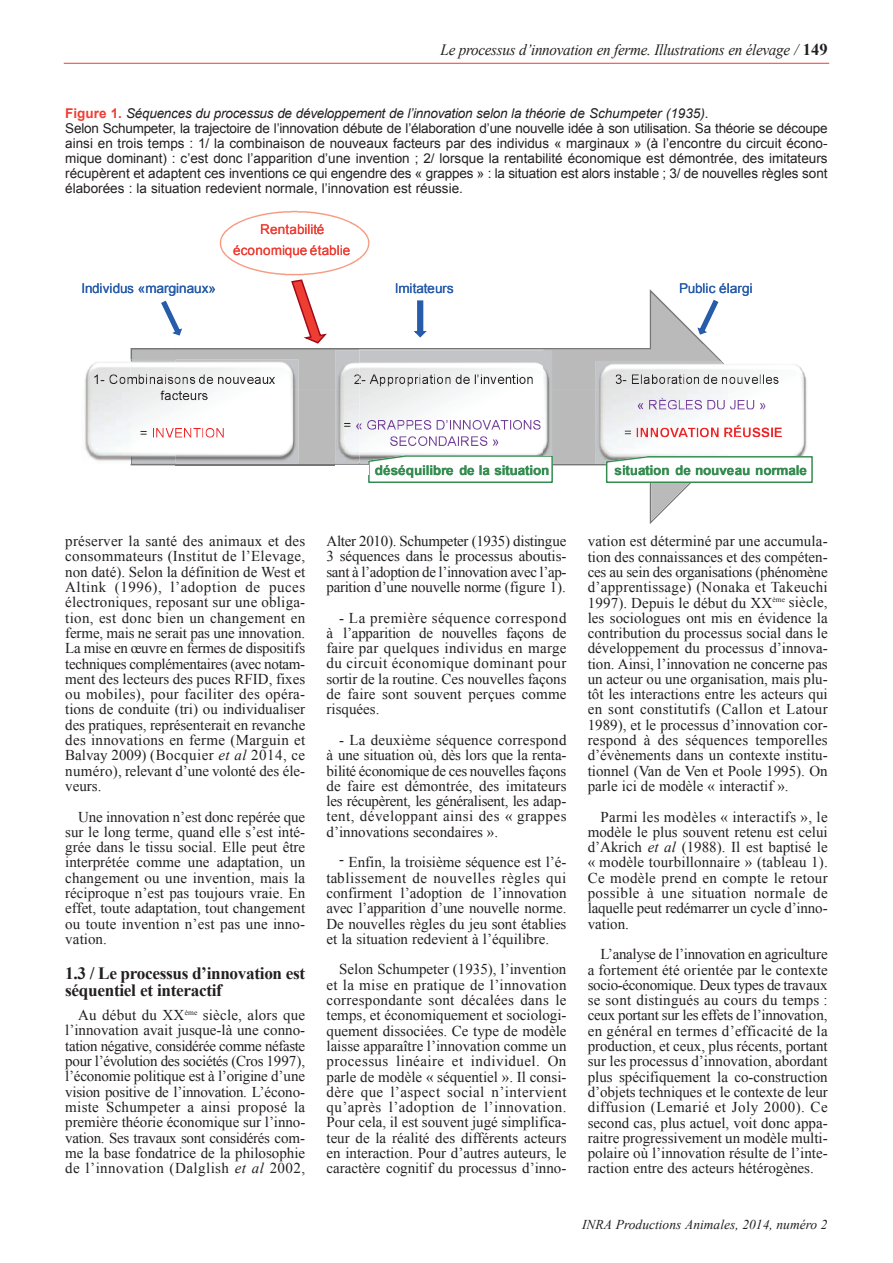
<style>
.page{position:relative;width:893px;height:1263px;background:#fff}
.page>*{position:absolute;margin:0;border:0;box-sizing:border-box;transform-origin:0 0}
.t1{font:700 17.25px/17.5px "Times New Roman";letter-spacing:-.02em;color:#231f20}
.t2{font:italic 15.75px "Times New Roman";letter-spacing:-.02em;color:#231f20;scale:.96 1}
.t3{font:15px/15.3px "Times New Roman";color:#231f20;text-align:justify}
.t4{font:13.5px/15px "Arial";color:#231f20}
.t5{font:13.5px "Arial Bold MT+QIUAFS";letter-spacing:-.01em;color:#358c50}
.t6{font:13.5px "Arial MT+EIVUJL";color:#275caa}
.t7{font:italic 13.5px "Times New Roman";color:#231f20}
.t8{font:13.5px "Arial MT+EIVUJL";color:#ee3e34}
.s1{font-weight:700;font-style:normal;font-size:16.5px}
.s2{font-weight:700;color:#ee3e34}
.s3{font-style:italic}
</style>
<div class="page">
<hr style="left:64px;top:63px;width:765px;height:1px;background:#ee3e34">
<img style="left:84px;top:363px;width:10px;height:97px">
<svg style="left:94px;top:211px;width:719px;height:313px"></svg>
<img style="left:728px;top:393px;width:34px;height:7px">
<img style="left:728px;top:400px;width:84px;height:56px">
<p class="t2" style="left:441px;top:41px;width:405px">Le processus d’innovation en ferme. Illustrations en élevage / <span class="s1">149</span></p>
<p class="t4" style="left:65px;top:106px;width:764px"><span class="s2">Figure 1.</span> <span class="s3">Séquences du processus de développement de l’innovation selon la théorie de Schumpeter (1935)</span>.<br>Selon Schumpeter, la trajectoire de l’innovation débute de l’élaboration d’une nouvelle idée à son utilisation. Sa théorie se découpe ainsi en trois temps : 1/ la combinaison de nouveaux facteurs par des individus « marginaux » (à l’encontre du circuit écono&shy;mique dominant) : c’est donc l’apparition d’une invention ; 2/ lorsque la rentabilité économique est démontrée, des imitateurs récupèrent et adaptent ces inventions ce qui engendre des « grappes » : la situation est alors instable ; 3/ de nouvelles règles sont élaborées : la situation redevient normale, l’innovation est réussie.</p>
<p class="t8" style="left:260px;top:222px;width:66px">Rentabilité</p>
<p class="t6" style="left:81px;top:281px;width:136px">Individus «marginaux»</p>
<p class="t8" style="left:233px;top:243px;width:119px">économique établie</p>
<p class="t6" style="left:395px;top:281px;width:61px">Imitateurs</p>
<p class="t6" style="left:679px;top:281px;width:75px">Public élargi</p>
<p class="t5" style="left:375px;top:463px;width:176px">déséquilibre de la situation</p>
<p class="t5" style="left:615px;top:463px;width:194px">situation de nouveau normale</p>
<p class="t3" style="left:65px;top:533px;width:242px">préserver la santé des animaux et des consommateurs (Institut de l’Elevage, non daté). Selon la définition de West et Altink (1996), l’adoption de puces électroniques, reposant sur une obliga&shy;tion, est donc bien un changement en ferme, mais ne serait pas une innovation.<br>La mise en œuvre en fermes de dispositifs techniques complémentaires (avec notam&shy;ment des lecteurs des puces RFID, fixes ou mobiles), pour faciliter des opéra&shy;tions de conduite (tri) ou individualiser des pratiques, représenterait en revanche des innovations en ferme (Marguin et Balvay 2009) (Bocquier <span class="s3">et al</span> 2014, ce numéro), relevant d’une volonté des éle&shy;veurs.</p>
<p class="t3" style="left:65px;top:809px;width:242px;text-indent:13px">Une innovation n’est donc repérée que sur le long terme, quand elle s’est inté&shy;grée dans le tissu social. Elle peut être interprétée comme une adaptation, un changement ou une invention, mais la réciproque n’est pas toujours vraie. En effet, toute adaptation, tout changement ou toute invention n’est pas une inno&shy;vation.</p>
<p class="t1" style="left:65px;top:964px;width:241px">1.3 / Le processus d’innovation est séquentiel et interactif</p>
<p class="t3" style="left:65px;top:1007px;width:242px;text-indent:13px">Au début du XX<sup>ème</sup> siècle, alors que l’innovation avait jusque-là une conno&shy;tation négative, considérée comme néfaste pour l’évolution des sociétés (Cros 1997), l’économie politique est à l’origine d’une vision positive de l’innovation. L’écono&shy;miste Schumpeter a ainsi proposé la première théorie économique sur l’inno&shy;vation. Ses travaux sont considérés com&shy;me la base fondatrice de la philosophie de l’innovation (Dalglish <span class="s3">et al</span> 2002,</p>
<p class="t3" style="left:326px;top:533px;width:242px">Alter 2010). Schumpeter (1935) distingue 3 séquences dans le processus aboutis&shy;sant à l’adoption de l’innovation avec l’ap&shy;parition d’une nouvelle norme (figure 1).</p>
<p class="t3" style="left:326px;top:610px;width:241px;text-indent:13px">- La première séquence correspond à l’apparition de nouvelles façons de faire par quelques individus en marge du circuit économique dominant pour sortir de la routine. Ces nouvelles façons de faire sont souvent perçues comme risquées.</p>
<p class="t3" style="left:326px;top:732px;width:241px;text-indent:13px">- La deuxième séquence correspond à une situation où, dès lors que la renta&shy;bilité économique de ces nouvelles façons de faire est démontrée, des imitateurs les récupèrent, les généralisent, les adap&shy;tent, développant ainsi des « grappes d’innovations secondaires ».</p>
<p class="t3" style="left:326px;top:855px;width:241px;text-indent:13px">- Enfin, la troisième séquence est l’é&shy;tablissement de nouvelles règles qui confirment l’adoption de l’innovation avec l’apparition d’une nouvelle norme.<br>De nouvelles règles du jeu sont établies et la situation redevient à l’équilibre.</p>
<p class="t3" style="left:326px;top:962px;width:241px;text-indent:13px">Selon Schumpeter (1935), l’invention et la mise en pratique de l’innovation correspondante sont décalées dans le temps, et économiquement et sociologi&shy;quement dissociées. Ce type de modèle laisse apparaître l’innovation comme un processus linéaire et individuel. On parle de modèle « séquentiel ». Il consi&shy;dère que l’aspect social n’intervient qu’après l’adoption de l’innovation.<br>Pour cela, il est souvent jugé simplifica&shy;teur de la réalité des différents acteurs en interaction. Pour d’autres auteurs, le caractère cognitif du processus d’inno-</p>
<p class="t3" style="left:588px;top:534px;width:242px">vation est déterminé par une accumula&shy;tion des connaissances et des compéten&shy;ces au sein des organisations (phénomène d’apprentissage) (Nonaka et Takeuchi 1997). Depuis le début du XX<sup>ème</sup> siècle, les sociologues ont mis en évidence la contribution du processus social dans le développement du processus d’innova&shy;tion. Ainsi, l’innovation ne concerne pas un acteur ou une organisation, mais plu&shy;tôt les interactions entre les acteurs qui en sont constitutifs (Callon et Latour 1989), et le processus d’innovation cor&shy;respond à des séquences temporelles d’évènements dans un contexte institu&shy;tionnel (Van de Ven et Poole 1995). On parle ici de modèle « interactif ».</p>
<p class="t3" style="left:588px;top:809px;width:242px;text-indent:13px">Parmi les modèles « interactifs », le modèle le plus souvent retenu est celui d’Akrich <span class="s3">et al</span> (1988). Il est baptisé le « modèle tourbillonnaire » (tableau 1).<br>Ce modèle prend en compte le retour possible à une situation normale de laquelle peut redémarrer un cycle d’inno&shy;vation.</p>
<p class="t3" style="left:588px;top:946px;width:242px;text-indent:13px">L’analyse de l’innovation en agriculture a fortement été orientée par le contexte socio-économique. Deux types de travaux se sont distingués au cours du temps : ceux portant sur les effets de l’innovation, en général en termes d’efficacité de la production, et ceux, plus récents, portant sur les processus d’innovation, abordant plus spécifiquement la co-construction d’objets techniques et le contexte de leur diffusion (Lemarié et Joly 2000). Ce second cas, plus actuel, voit donc appa&shy;raitre progressivement un modèle multi&shy;polaire où l’innovation résulte de l’inte&shy;raction entre des acteurs hétérogènes.</p>
<p class="t7" style="left:582px;top:1217px;width:247px">INRA Productions Animales, 2014, numéro 2</p>
</div>
